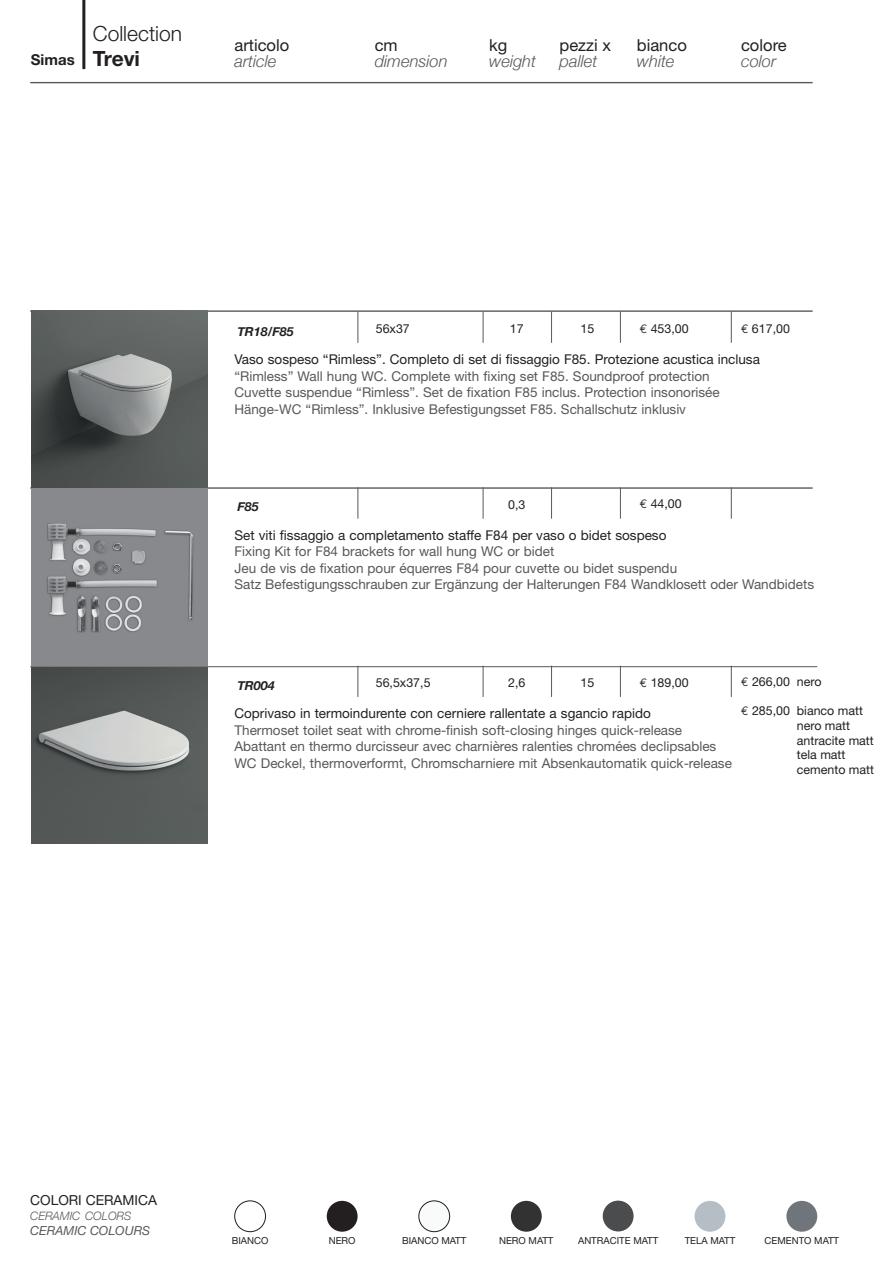
<style>
.page{position:relative;width:893px;height:1263px;background:#fff}
.page>*{position:absolute;margin:0;border:0;box-sizing:border-box;transform-origin:0 0}
.t1{font:300 21px "Helvetica Neue LT Std";color:#231f20}
.t2{font:700 21px "Helvetica Neue LT Std";letter-spacing:-.01em;color:#231f20}
.t3{font:italic 300 16.5px "Helvetica Neue";color:#57585a}
.t4{font:16.5px "Helvetica Neue";color:#231f20}
.t5{font:700 15px "Helvetica Neue LT Std";color:#231f20}
.t6{font:13.8px "Helvetica Neue";color:#231f20}
.t7{font:13.5px/16.5px "Helvetica Neue";color:#57585a}
.t8{font:13.5px "Helvetica Neue";color:#231f20}
.t9{font:12.45px/14.9px "Helvetica Neue";color:#231f20}
.t10{font:italic 700 12.45px "Helvetica Neue";color:#231f20}
.t11{font:italic 12.45px "Helvetica Neue";color:#57585a}
.t12{font:italic 300 11.55px "Helvetica Neue";color:#57585a}
.t13{font:9.6px "Helvetica Neue";color:#231f20}
.s1{font-family:"Euro Mono"}
</style>
<div class="page">
<hr style="left:358px;top:311px;width:1px;height:32px;background:#57585a">
<hr style="left:358px;top:487px;width:1px;height:32px;background:#57585a">
<hr style="left:358px;top:666px;width:1px;height:31px;background:#57585a">
<hr style="left:483px;top:311px;width:1px;height:32px;background:#57585a">
<hr style="left:483px;top:487px;width:1px;height:32px;background:#57585a">
<hr style="left:483px;top:666px;width:1px;height:31px;background:#57585a">
<hr style="left:551px;top:311px;width:1px;height:32px;background:#57585a">
<hr style="left:551px;top:487px;width:1px;height:32px;background:#57585a">
<hr style="left:551px;top:666px;width:1px;height:31px;background:#57585a">
<hr style="left:620px;top:311px;width:1px;height:32px;background:#57585a">
<hr style="left:620px;top:487px;width:1px;height:32px;background:#57585a">
<hr style="left:620px;top:666px;width:1px;height:31px;background:#57585a">
<hr style="left:731px;top:311px;width:1px;height:32px;background:#57585a">
<hr style="left:731px;top:487px;width:1px;height:32px;background:#57585a">
<hr style="left:731px;top:666px;width:1px;height:31px;background:#57585a">
<div style="left:327px;top:1201px;width:31px;height:31px;background:#231f20;border-radius:50%"></div>
<div style="left:419px;top:1201px;width:31px;height:31px;background:#f9fafa;border-radius:50%"></div>
<div style="left:419px;top:1200px;width:31px;height:32px;border:1px solid #201d1e;border-radius:50%"></div>
<div style="left:234px;top:1200px;width:32px;height:32px;border:1px solid #201d1e;border-radius:50%"></div>
<hr style="left:30px;top:666px;width:787px;height:1px;background:#57585a">
<hr style="left:30px;top:310px;width:783px;height:2px;background:#57585a">
<hr style="left:30px;top:487px;width:783px;height:2px;background:#57585a">
<hr style="left:82px;top:0;width:3px;height:69px;background:#231f20">
<div style="left:603px;top:1200px;width:31px;height:31px;background:#4b4c4d;border-radius:50%"></div>
<div style="left:511px;top:1201px;width:31px;height:31px;background:#333233;border-radius:50%"></div>
<div style="left:695px;top:1201px;width:30px;height:31px;background:#b5bec5;border-radius:50%"></div>
<div style="left:786px;top:1201px;width:31px;height:31px;background:#70757c;border-radius:50%"></div>
<img style="left:31px;top:489px;width:176px;height:178px">
<img style="left:31px;top:310px;width:176px;height:177px">
<svg style="left:31px;top:667px;width:176px;height:177px;background:#686c6a"></svg>
<hr style="left:30px;top:82px;width:783px;height:1px;background:#57585a">
<p class="t5" style="left:31px;top:51px;width:45px">Simas</p>
<h1 class="t1" style="left:93px;top:20px;width:91px">Collection</h1>
<h1 class="t2" style="left:93px;top:46px;width:49px">Trevi</h1>
<p class="t4" style="left:234px;top:36px;width:56px">articolo</p>
<p class="t3" style="left:234px;top:48px;width:44px">article</p>
<p class="t4" style="left:375px;top:36px;width:25px">cm</p>
<p class="t3" style="left:375px;top:48px;width:74px">dimension</p>
<p class="t4" style="left:489px;top:36px;width:20px">kg</p>
<p class="t3" style="left:489px;top:48px;width:48px">weight</p>
<p class="t4" style="left:560px;top:36px;width:53px">pezzi x</p>
<p class="t3" style="left:560px;top:48px;width:39px">pallet</p>
<p class="t4" style="left:637px;top:36px;width:51px">bianco</p>
<p class="t3" style="left:637px;top:48px;width:39px">white</p>
<p class="t4" style="left:741px;top:36px;width:47px">colore</p>
<p class="t3" style="left:741px;top:48px;width:37px">color</p>
<p class="t10" style="left:237px;top:321px;width:58px">TR18/F85</p>
<p class="t9" style="left:376px;top:321px;width:36px">56x37</p>
<p class="t9" style="left:510px;top:321px;width:15px">17</p>
<p class="t9" style="left:580px;top:321px;width:15px">15</p>
<p class="t9" style="left:640px;top:320px;width:50px"><span class="s1">€</span> 453,00</p>
<p class="t9" style="left:741px;top:321px;width:50px"><span class="s1">€</span> 617,00</p>
<p class="t8" style="left:234px;top:351px;width:527px">Vaso sospeso “Rimless”. Completo di set di fissaggio F85. Protezione acustica inclusa</p>
<p class="t7" style="left:234px;top:367px;width:487px">“Rimless” Wall hung WC. Complete with fixing set F85. Soundproof protection<br>Cuvette suspendue “Rimless”. Set de fixation F85 inclus. Protection insonorisée<br>Hänge-WC “Rimless”. Inklusive Befestigungsset F85. Schallschutz inklusiv</p>
<p class="t10" style="left:237px;top:497px;width:23px">F85</p>
<p class="t9" style="left:508px;top:497px;width:19px">0,3</p>
<p class="t9" style="left:640px;top:496px;width:43px"><span class="s1">€</span> 44,00</p>
<p class="t8" style="left:234px;top:527px;width:433px">Set viti fissaggio a completamento staffe F84 per vaso o bidet sospeso</p>
<p class="t7" style="left:234px;top:543px;width:581px">Fixing Kit for F84 brackets for wall hung WC or bidet<br>Jeu de vis de fixation pour équerres F84 pour cuvette ou bidet suspendu<br>Satz Befestigungsschrauben zur Ergänzung der Halterungen F84 Wandklosett oder Wandbidets</p>
<p class="t9" style="left:640px;top:675px;width:50px"><span class="s1">€</span> 189,00</p>
<p class="t9" style="left:741px;top:674px;width:50px"><span class="s1">€</span> 266,00</p>
<p class="t9" style="left:741px;top:703px;width:50px"><span class="s1">€</span> 285,00</p>
<p class="t9" style="left:376px;top:675px;width:56px">56,5x37,5</p>
<p class="t9" style="left:508px;top:675px;width:19px">2,6</p>
<p class="t9" style="left:580px;top:675px;width:15px">15</p>
<p class="t9" style="left:797px;top:674px;width:26px">nero</p>
<p class="t9" style="left:797px;top:703px;width:79px">bianco matt nero matt antracite matt tela matt cemento matt</p>
<p class="t10" style="left:237px;top:675px;width:39px">TR004</p>
<p class="t8" style="left:234px;top:705px;width:418px">Coprivaso in termoindurente con cerniere rallentate a sgancio rapido</p>
<p class="t7" style="left:234px;top:721px;width:499px">Thermoset toilet seat with chrome-finish soft-closing hinges quick-release<br>Abattant en thermo durcisseur avec charnières ralenties chromées declipsables<br>WC Deckel, thermoverformt, Chromscharniere mit Absenkautomatik quick-release</p>
<p class="t6" style="left:30px;top:1191px;width:128px">COLORI CERAMICA</p>
<p class="t12" style="left:30px;top:1206px;width:103px">CERAMIC COLORS</p>
<p class="t11" style="left:30px;top:1221px;width:122px">CERAMIC COLOURS</p>
<p class="t13" style="left:232px;top:1235px;width:38px">BIANCO</p>
<p class="t13" style="left:329px;top:1235px;width:28px">NERO</p>
<p class="t13" style="left:402px;top:1235px;width:66px">BIANCO MATT</p>
<p class="t13" style="left:499px;top:1235px;width:56px">NERO MATT</p>
<p class="t13" style="left:578px;top:1234px;width:82px">ANTRACITE MATT</p>
<p class="t13" style="left:685px;top:1235px;width:52px">TELA MATT</p>
<p class="t13" style="left:764px;top:1235px;width:76px">CEMENTO MATT</p>
</div>
